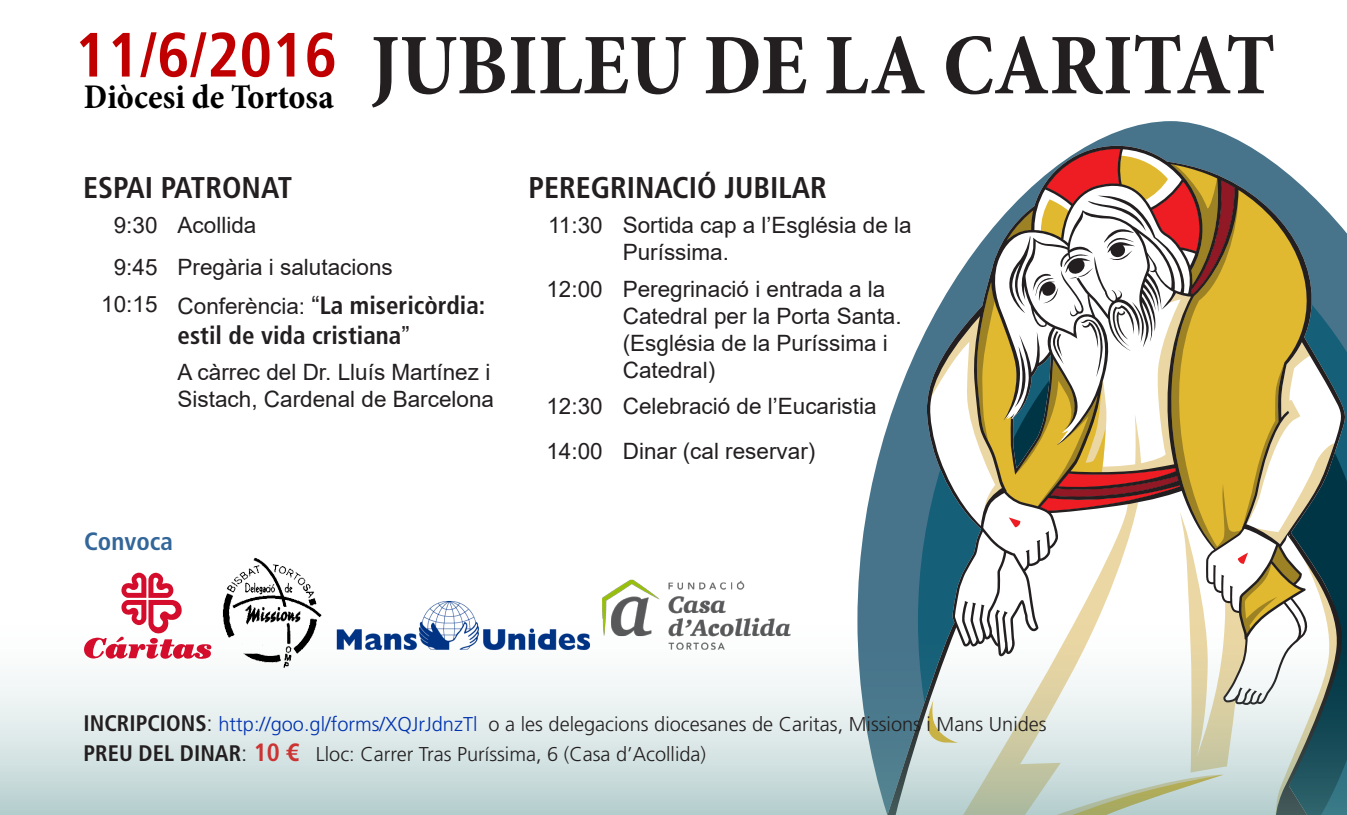
<style>
.page{position:relative;width:1347px;height:815px;background:#fff}
.page>*{position:absolute;margin:0;border:0;box-sizing:border-box;transform-origin:0 0}
.t1{font:700 condensed 87.5px "Minion Pro";color:#231f20}
.t2{font:700 condensed 62.5px "Frutiger LT Std";color:#c00000}
.t3{font:700 condensed 35px "Minion Pro";color:#000}
.t4{font:700 condensed 30px "Frutiger LT Std";color:#231f20}
.t5{font:700 condensed 25px/30px "Frutiger LT Std";color:#231f20}
.t6{font:700 condensed 25px "Frutiger LT Std";color:#369}
.t7{font:22.5px/27px "Arial";color:#231f20}
.t8{font:300 20px "Frutiger LT Std";color:#231f20}
.s1{font-family:"Arial";font-weight:400;font-stretch:normal;font-size:22.5px}
.s2{font-family:"Arial";font-weight:400;font-stretch:normal}
.s3{font-weight:700;font-stretch:condensed;font-size:22.5px}
.s4{font-size:22.5px}
.s5{color:#0033af}
.s6{font-weight:700;font-stretch:condensed;font-size:25px;color:#c33}
</style>
<div class="page">
<svg style="left:1087px;top:121px;width:162px;height:25px;fill:#47748b"></svg>
<svg style="left:857px;top:146px;width:489px;height:463px"></svg>
<svg style="left:0;top:609px;width:1346px;height:206px"></svg>
<svg style="left:84px;top:573px;width:127px;height:86px"></svg>
<img style="left:328px;top:601px;width:271px;height:58px">
<img style="left:599px;top:579px;width:195px;height:73px">
<img style="left:219px;top:558px;width:106px;height:116px">
<p class="t2" style="left:75px;top:18px;width:264px">11/6/2016</p>
<p class="t1" style="left:370px;top:5px;width:906px">JUBILEU DE LA CARITAT</p>
<p class="t3" style="left:84px;top:73px;width:251px">Diòcesi de Tortosa</p>
<p class="t4" style="left:83px;top:169px;width:210px">ESPAI PATRONAT</p>
<p class="t7" style="left:114px;top:212px;width:45px">9:30</p>
<p class="t7" style="left:178px;top:212px;width:80px">Acollida</p>
<p class="t7" style="left:114px;top:254px;width:45px">9:45</p>
<p class="t7" style="left:178px;top:254px;width:217px">Pregària i salutacions</p>
<p class="t7" style="left:101px;top:290px;width:58px">10:15</p>
<p class="t5" style="left:178px;top:290px;width:309px"><span class="s1">Conferència:</span> <span class="s2">“</span>La misericòrdia: estil de vida cristiana<span class="s2">”</span></p>
<p class="t7" style="left:178px;top:359px;width:318px">A càrrec del Dr. Lluís Martínez i<br>Sistach, Cardenal de Barcelona</p>
<p class="t6" style="left:84px;top:527px;width:90px">Convoca</p>
<p class="t4" style="left:528px;top:169px;width:300px">PEREGRINACIÓ JUBILAR</p>
<p class="t7" style="left:548px;top:212px;width:56px">11:30</p>
<p class="t7" style="left:623px;top:212px;width:290px">Sortida cap a l’Església de la<br>Puríssima.</p>
<p class="t7" style="left:546px;top:275px;width:58px">12:00</p>
<p class="t7" style="left:623px;top:275px;width:280px">Peregrinació i entrada a la<br>Catedral per la Porta Santa.</p>
<p class="t7" style="left:623px;top:329px;width:267px">(Església de la Puríssima i<br>Catedral)</p>
<p class="t7" style="left:546px;top:393px;width:58px">12:30</p>
<p class="t7" style="left:623px;top:393px;width:255px">Celebració de l’Eucaristia</p>
<p class="t7" style="left:546px;top:437px;width:58px">14:00</p>
<p class="t7" style="left:623px;top:437px;width:194px">Dinar (cal reservar)</p>
<p class="t8" style="left:84px;top:713px;width:964px"><span class="s3">INCRIPCIONS</span><span class="s4">:</span> <span class="s5">http://goo.gl/forms/XQJrJdnzTl</span> o a les delegacions diocesanes de Caritas, Missions i Mans Unides</p>
<p class="t8" style="left:84px;top:743px;width:624px"><span class="s3">PREU DEL DINAR</span><span class="s4">:</span> <span class="s6">10 €</span> Lloc: Carrer Tras Puríssima, 6 (Casa d’Acollida)</p>
</div>
